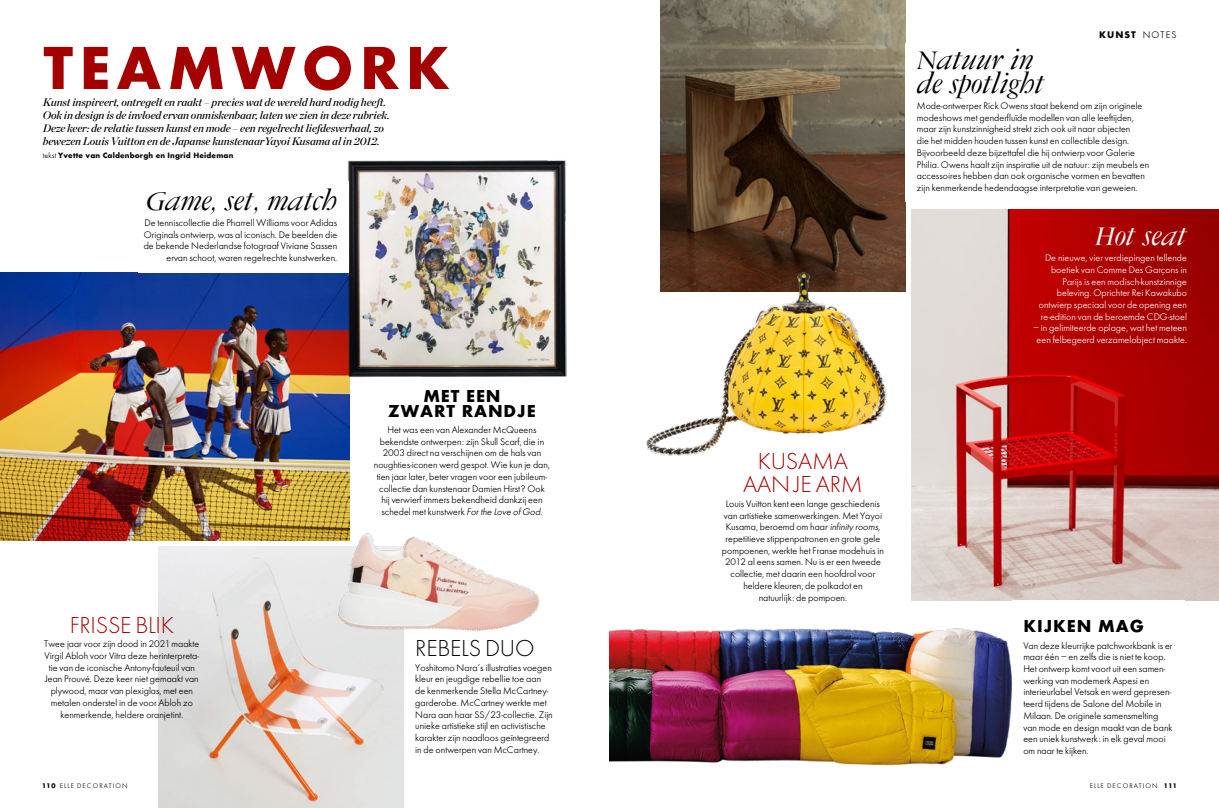
<style>
.page{position:relative;width:1219px;height:808px;background:#fff}
.page>*{position:absolute;margin:0;border:0;box-sizing:border-box;transform-origin:0 0}
.t1{font:700 63.1px "Elle Gabor Std";letter-spacing:.1em;color:#a40000}
.t2{font:italic 28.7px/23.4px "Garamond ELLE";letter-spacing:-.01em;color:#000}
.t3{font:italic 28.7px "Garamond ELLE";letter-spacing:-.01em;color:#fff}
.t4{font:300 24px/23.4px "Elle Gabor Std";letter-spacing:-.01em;color:#a40000;text-align:center}
.t5{font:300 24px "Elle Gabor Std";letter-spacing:-.01em;color:#000}
.t6{font:700 18px/15px "Elle Gabor Std";letter-spacing:.05em;color:#000;text-align:center}
.t7{font:italic 11px/13px "Chronicle Display Semi";letter-spacing:-.01em;color:#000}
.t8{font:10px/11.7px "Elle Gabor Std Text";color:#000}
.t9{font:10px/11.7px "Elle Gabor Std Text";color:#fff;text-align:right}
.t10{font:700 10px "Elle Gabor Std";letter-spacing:.1em;color:#000}
.t11{font:700 8px "Elle Gabor Std";letter-spacing:.02em;color:#000}
.t12{font:7px "Elle Gabor Std Text";letter-spacing:.15em;color:#000}
.s1{font-family:"Elle Gabor Std Text";font-weight:400}
.s2{font-family:"Elle Gabor Std";font-weight:700}
.s3{font-style:italic}
</style>
<div class="page">
<img style="left:0;top:273px;width:349px;height:267px">
<img style="left:911px;top:210px;width:308px;height:390px">
<img style="left:609px;top:628px;width:403px;height:137px">
<img style="left:347px;top:160px;width:219px;height:219px">
<img style="left:158px;top:546px;width:246px;height:262px">
<img style="left:660px;top:0;width:246px;height:292px">
<img style="left:337px;top:525px;width:203px;height:108px">
<img style="left:646px;top:268px;width:245px;height:188px">
<div style="left:138px;top:181px;width:211px;height:91px;background:#fff"></div>
<div style="left:905px;top:43px;width:256px;height:159px;background:#fff"></div>
<h1 class="t1" style="left:43px;top:30px;width:408px">TEAMWORK</h1>
<p class="t7" style="left:43px;top:108px;width:348px">Ook in design is de invloed ervan onmiskenbaar, laten we zien in deze rubriek.<br>Deze keer: de relatie tussen kunst en mode – een regelrecht liefdesverhaal, zo bewezen Louis Vuitton en de Japanse kunstenaarYayoi Kusama al in 2012.</p>
<p class="t11" style="left:43px;top:151px;width:192px"><span class="s1">tekst</span> Yvette van Caldenborgh en Ingrid Heideman</p>
<p class="t7" style="left:43px;top:95px;width:345px">Kunst inspireert, ontregelt en raakt – precies wat de wereld hard nodig heeft.</p>
<h2 class="t2" style="left:147px;top:189px;width:192px">Game, set, match</h2>
<p class="t8" style="left:144px;top:217px;width:195px;text-align:right">De tenniscollectie die Pharrell Williams voor Adidas Originals ontwierp, was al iconisch. De beelden die de bekende Nederlandse fotograaf Viviane Sassen ervan schoot, waren regelrechte kunstwerken.</p>
<h3 class="t4" style="left:70px;top:613px;width:106px">FRISSE BLIK</h3>
<p class="t8" style="left:44px;top:638px;width:157px;text-align:center">Twee jaar voor zijn dood in 2021 maakte Virgil Abloh voor Vitra deze herinterpreta&shy;tie van de iconische Antony-fauteuil van Jean Prouvé. Deze keer niet gemaakt van plywood, maar van plexiglas, met een metalen onderstel in de voor Abloh zo kenmerkende, heldere oranjetint.</p>
<p class="t12" style="left:43px;top:781px;width:86px"><span class="s2">110</span> ELLE DECORATION</p>
<h3 class="t6" style="left:388px;top:388px;width:149px">MET EEN<br>ZWART RANDJE</h3>
<p class="t8" style="left:374px;top:424px;width:178px;text-align:center">Het was een van Alexander McQueens bekendste ontwerpen: zijn Skull Scarf, die in 2003 direct na verschijnen om de hals van noughties-iconen werd gespot. Wie kun je dan, tien jaar later, beter vragen voor een jubileum&shy;collectie dan kunstenaar Damien Hirst? Ook hij verwierf immers bekendheid dankzij een schedel met kunstwerk <span class="s3">Forthe Love ofGod</span>.</p>
<h3 class="t5" style="left:415px;top:635px;width:121px">REBELS DUO</h3>
<p class="t8" style="left:415px;top:662px;width:139px">Yoshitomo Nara’s illustraties voegen kleur en jeugdige rebellie toe aan de kenmerkende Stella McCartney&shy;garderobe. McCartney werkte met Nara aan haar SS/23-collectie. Zijn unieke artistieke stijl en activistische karakter zijn naadloos geïntegreerd in de ontwerpen van McCartney.</p>
<p class="t10" style="left:1099px;top:28px;width:79px">KUNST <span class="s1">NOTES</span></p>
<h2 class="t2" style="left:917px;top:49px;width:129px">Natuur in de spotlight</h2>
<p class="t8" style="left:917px;top:100px;width:234px">Mode-ontwerper Rick Owens staat bekend om zijn originele modeshows met genderfluïde modellen van alle leeftijden, maar zijn kunstzinnigheid strekt zich ook uit naar objecten<br>die het midden houden tussen kunst en collectible design.<br>Bijvoorbeeld deze bijzettafel die hij ontwierp voor Galerie Philia. Owens haalt zijn inspiratie uit de natuur: zijn meubels en accessoires hebben dan ook organische vormen en bevatten zijn kenmerkende hedendaagse interpretatie van geweien.</p>
<h2 class="t3" style="left:1095px;top:220px;width:93px">Hot seat</h2>
<p class="t9" style="left:1039px;top:252px;width:150px">De nieuwe, vier verdiepingen tellende boetiek van Comme Des Garçons in Parijs is een modisch-kunstzinnige beleving. Oprichter Rei Kawakubo ontwierp speciaal voor de opening een re-edition van de beroemde CDG-stoel</p>
<p class="t9" style="left:1033px;top:322px;width:155px;text-align:center">– in gelimiteerde oplage, wat het meteen een felbegeerd verzamelobject maakte.</p>
<h3 class="t4" style="left:743px;top:450px;width:121px">KUSAMA<br>AAN JE ARM</h3>
<p class="t8" style="left:722px;top:498px;width:163px;text-align:center">Louis Vuitton kent een lange geschiedenis van artistieke samenwerkingen. Met Yayoi Kusama, beroemd om haar <span class="s3">infinity rooms</span>, repetitieve stippenpatronen en grote gele pompoenen, werkte het Franse modehuis in 2012 al eens samen. Nu is er een tweede collectie, met daarin een hoofdrol voor heldere kleuren, de polkadot en<br>natuurlijk: de pompoen.</p>
<h3 class="t6" style="left:1023px;top:618px;width:122px">KIJKEN MAG</h3>
<p class="t8" style="left:1023px;top:639px;width:151px">Van deze kleurrijke patchworkbank is er maar één – en zelfs die is niet te koop.<br>Het ontwerp komt voort uit een samen&shy;werking van modemerk Aspesi en interieurlabel Vetsak en werd gepresen&shy;teerd tijdens de Salone del Mobile in Milaan. De originele samensmelting van mode en design maakt van de bank een uniek kunstwerk: in elk geval mooi om naar te kijken.</p>
<p class="t12" style="left:1090px;top:781px;width:88px">ELLE DECORATION <span class="s2">111</span></p>
</div>
